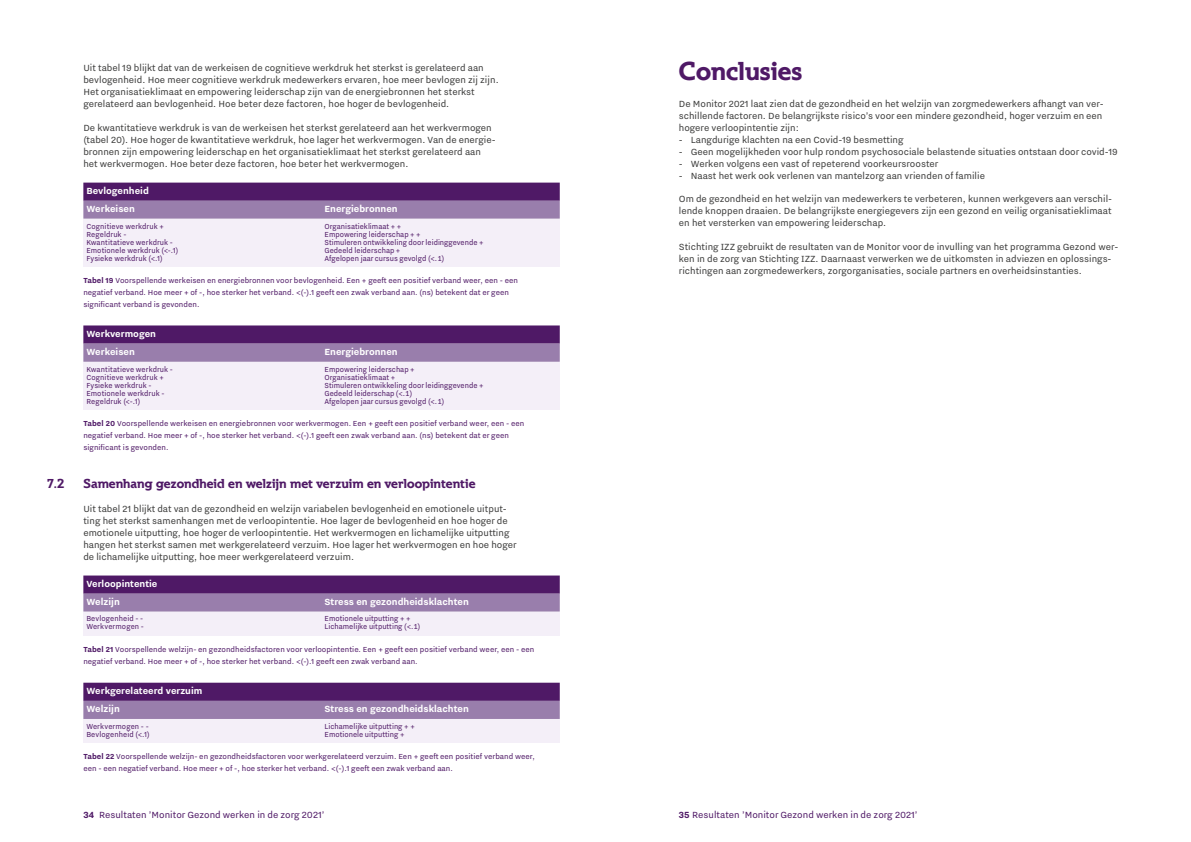
<style>
.page{position:relative;width:1191px;height:842px;background:#fff}
.page>*{position:absolute;margin:0;border:0;box-sizing:border-box;transform-origin:0 0}
.t1{font:700 27px "Spartacus";color:#4f1966}
.t2{font:700 13.5px "Spartacus";color:#4f1966}
.t3{font:11px/11.9px "Nitti Grotesk";color:#3c3c3b}
.t4{font:700 11px/18.2px "Nitti Grotesk";color:#fff}
.t5{font:11px "Nitti Grotesk";color:#4f1966}
.t6{font:9px/11.9px "Nitti Grotesk";color:#4f1966}
.t7{font:9px/8px "Nitti Grotesk";color:#4f1966;scale:.95 1}
.s1{font-weight:700}
</style>
<div class="page">
<svg style="left:83px;top:183px;width:477px;height:36px;background:#764e8b"></svg>
<div style="left:83px;top:219px;width:238px;height:47px;background:#f4eff8"></div>
<div style="left:321px;top:219px;width:239px;height:47px;background:#f4eff8"></div>
<svg style="left:83px;top:325px;width:477px;height:37px;background:#77508c"></svg>
<div style="left:83px;top:362px;width:238px;height:48px;background:#f4eff8"></div>
<div style="left:321px;top:362px;width:239px;height:48px;background:#f4eff8"></div>
<svg style="left:83px;top:575px;width:477px;height:36px;background:#764e8a"></svg>
<div style="left:83px;top:611px;width:238px;height:24px;background:#f4eff8"></div>
<div style="left:321px;top:611px;width:239px;height:24px;background:#f4eff8"></div>
<svg style="left:83px;top:683px;width:477px;height:36px;background:#754c89"></svg>
<div style="left:83px;top:719px;width:238px;height:24px;background:#f4eff8"></div>
<div style="left:321px;top:719px;width:239px;height:24px;background:#f4eff8"></div>
<p class="t3" style="left:83px;top:62px;width:417px">Uit tabel 19 blijkt dat van de werkeisen de cognitieve werkdruk het sterkst is gerelateerd aan bevlogenheid. Hoe meer cognitieve werkdruk medewerkers ervaren, hoe meer bevlogen zij zijn.<br>Het organisatieklimaat en empowering leiderschap zijn van de energiebronnen het sterkst gerelateerd aan bevlogenheid. Hoe beter deze factoren, hoe hoger de bevlogenheid.</p>
<p class="t3" style="left:83px;top:121px;width:414px">De kwantitatieve werkdruk is van de werkeisen het sterkst gerelateerd aan het werkvermogen (tabel 20). Hoe hoger de kwantitatieve werkdruk, hoe lager het werkvermogen. Van de energie&shy;bronnen zijn empowering leiderschap en het organisatieklimaat het sterkst gerelateerd aan het werkvermogen. Hoe beter deze factoren, hoe beter het werkvermogen.</p>
<p class="t4" style="left:86px;top:181px;width:64px">Bevlogenheid<br>Werkeisen</p>
<p class="t4" style="left:324px;top:200px;width:75px">Energiebronnen</p>
<p class="t7" style="left:86px;top:222px;width:98px">Cognitieve werkdruk +<br>Regeldruk -<br>Kwantitatieve werkdruk -<br>Emotionele werkdruk (&lt;-.1)<br>Fysieke werkdruk (&lt;.1)</p>
<p class="t7" style="left:324px;top:222px;width:169px">Organisatieklimaat + +<br>Empowering leiderschap + +<br>Stimuleren ontwikkeling door leidinggevende +<br>Gedeeld leiderschap +<br>Afgelopen jaar cursus gevolgd (&lt;.1)</p>
<p class="t6" style="left:83px;top:274px;width:436px"><span class="s1">Tabel 19</span> Voorspellende werkeisen en energiebronnen voor bevlogenheid. Een + geeft een positief verband weer, een - een negatief verband. Hoe meer + of -, hoe sterker het verband. &lt;(-).1 geeft een zwak verband aan. (ns) betekent dat er geen significant verband is gevonden.</p>
<p class="t4" style="left:86px;top:324px;width:71px">Werkvermogen<br>Werkeisen</p>
<p class="t4" style="left:324px;top:342px;width:75px">Energiebronnen</p>
<p class="t7" style="left:86px;top:365px;width:93px">Kwantitatieve werkdruk -<br>Cognitieve werkdruk +<br>Fysieke werkdruk -<br>Emotionele werkdruk -<br>Regeldruk (&lt;-.1)</p>
<p class="t7" style="left:324px;top:365px;width:169px">Empowering leiderschap +<br>Organisatieklimaat +<br>Stimuleren ontwikkeling door leidinggevende +<br>Gedeeld leiderschap (&lt;.1)<br>Afgelopen jaar cursus gevolgd (&lt;.1)</p>
<p class="t6" style="left:83px;top:417px;width:442px"><span class="s1">Tabel 20</span> Voorspellende werkeisen en energiebronnen voor werkvermogen. Een + geeft een positief verband weer, een - een negatief verband. Hoe meer + of -, hoe sterker het verband. &lt;(-).1 geeft een zwak verband aan. (ns) betekent dat er geen significant is gevonden.</p>
<p class="t2" style="left:48px;top:476px;width:18px">7.2</p>
<p class="t2" style="left:83px;top:476px;width:394px">Samenhang gezondheid en welzijn met verzuim en verloopintentie</p>
<p class="t3" style="left:83px;top:502px;width:435px">Uit tabel 21 blijkt dat van de gezondheid en welzijn variabelen bevlogenheid en emotionele uitput&shy;ting het sterkst samenhangen met de verloopintentie. Hoe lager de bevlogenheid en hoe hoger de emotionele uitputting, hoe hoger de verloopintentie. Het werkvermogen en lichamelijke uitputting hangen het sterkst samen met werkgerelateerd verzuim. Hoe lager het werkvermogen en hoe hoger de lichamelijke uitputting, hoe meer werkgerelateerd verzuim.</p>
<p class="t4" style="left:86px;top:574px;width:73px">Verloopintentie<br>Welzijn</p>
<p class="t4" style="left:324px;top:592px;width:146px">Stress en gezondheidsklachten</p>
<p class="t7" style="left:86px;top:615px;width:62px">Bevlogenheid - -<br>Werkvermogen -</p>
<p class="t7" style="left:324px;top:615px;width:102px">Emotionele uitputting + +<br>Lichamelijke uitputting (&lt;.1)</p>
<p class="t6" style="left:83px;top:643px;width:452px"><span class="s1">Tabel 21</span> Voorspellende welzijn- en gezondheidsfactoren voor verloopintentie. Een + geeft een positief verband weer, een - een negatief verband. Hoe meer + of -, hoe sterker het verband. &lt;(-).1 geeft een zwak verband aan.</p>
<p class="t4" style="left:86px;top:681px;width:117px">Werkgerelateerd verzuim<br>Welzijn</p>
<p class="t4" style="left:324px;top:700px;width:146px">Stress en gezondheidsklachten</p>
<p class="t7" style="left:86px;top:722px;width:68px">Werkvermogen - -<br>Bevlogenheid (&lt;.1)</p>
<p class="t7" style="left:324px;top:722px;width:96px">Lichamelijke uitputting + +<br>Emotionele uitputting +</p>
<p class="t6" style="left:83px;top:750px;width:453px"><span class="s1">Tabel 22</span> Voorspellende welzijn- en gezondheidsfactoren voor werkgerelateerd verzuim. Een + geeft een positief verband weer, een - een negatief verband. Hoe meer + of -, hoe sterker het verband. &lt;(-).1 geeft een zwak verband aan.</p>
<h1 class="t1" style="left:679px;top:57px;width:125px">Conclusies</h1>
<p class="t3" style="left:679px;top:98px;width:426px">De Monitor 2021 laat zien dat de gezondheid en het welzijn van zorgmedewerkers afhangt van ver&shy;schillende factoren. De belangrijkste risico’s voor een mindere gezondheid, hoger verzuim en een hogere verloopintentie zijn:</p>
<p class="t3" style="left:679px;top:133px;width:226px">- Langdurige klachten na een Covid-19 besmetting</p>
<p class="t3" style="left:679px;top:145px;width:440px">- Geen mogelijkheden voor hulp rondom psychosociale belastende situaties ontstaan door covid-19</p>
<p class="t3" style="left:679px;top:157px;width:261px">- Werken volgens een vast of repeterend voorkeursrooster</p>
<p class="t3" style="left:679px;top:163px;width:435px;line-height:23.8px">- Naast het werk ook verlenen van mantelzorg aan vrienden of familie<br>Om de gezondheid en het welzijn van medewerkers te verbeteren, kunnen werkgevers aan verschil-</p>
<p class="t3" style="left:679px;top:205px;width:434px">lende knoppen draaien. De belangrijkste energiegevers zijn een gezond en veilig organisatieklimaat en het versterken van empowering leiderschap.</p>
<p class="t3" style="left:679px;top:241px;width:441px">Stichting IZZ gebruikt de resultaten van de Monitor voor de invulling van het programma Gezond wer&shy;ken in de zorg van Stichting IZZ. Daarnaast verwerken we de uitkomsten in adviezen en oplossings&shy;richtingen aan zorgmedewerkers, zorgorganisaties, sociale partners en overheidsinstanties.</p>
<p class="t5" style="left:83px;top:809px;width:243px"><span class="s1">34</span> Resultaten ’Monitor Gezond werken in de zorg 2021’</p>
<p class="t5" style="left:679px;top:809px;width:240px"><span class="s1">35</span> Resultaten ’Monitor Gezond werken in de zorg 2021’</p>
</div>
